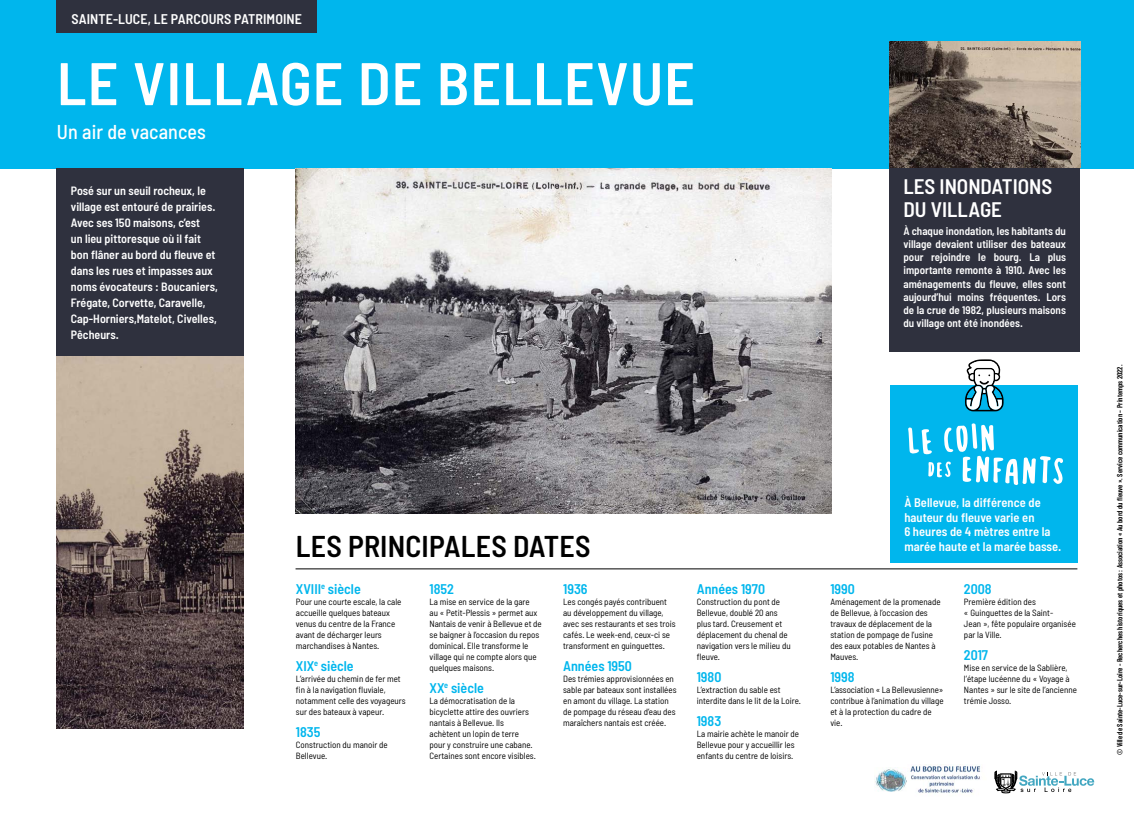
<style>
.page{position:relative;width:1134px;height:818px;background:#fff}
.page>*{position:absolute;margin:0;border:0;box-sizing:border-box;transform-origin:0 0}
.t1{font:600 semi-condensed 60px "Barlow";letter-spacing:.02em;color:#fff}
.t2{font:600 semi-condensed 30px "Barlow";letter-spacing:.005em;color:#000}
.t3{font:600 semi-condensed 21px/23px "Barlow";color:#fff}
.t4{font:500 semi-condensed 20px "Barlow";letter-spacing:.005em;color:#fff}
.t5{font:600 semi-condensed 14px "Barlow";color:#00b6ed}
.t6{font:600 semi-condensed 14px "Barlow";letter-spacing:.005em;color:#fff}
.t7{font:600 semi-condensed 12.5px/14.5px "Barlow";letter-spacing:.005em;color:#fff}
.t8{font:600 semi-condensed 12px/16px "Barlow";color:#fff}
.t9{font:600 semi-condensed 11px/13.2px "Barlow";color:#fff;text-align:justify}
.t10{font:semi-condensed 9px/11px "Barlow";color:#000}
.t11{font:600 7.5px "Barlow Condensed";color:#000}
</style>
<div class="page">
<img style="left:57px;top:355px;width:186px;height:373px">
<div style="left:0;top:0;width:1134px;height:168px;background:#00b6ed"></div>
<img style="left:296px;top:168px;width:535px;height:346px">
<div style="left:56px;top:0;width:261px;height:32px;background:#2f313e"></div>
<svg style="left:995px;top:771px;width:99px;height:22px"></svg>
<img style="left:875px;top:767px;width:31px;height:25px">
<img style="left:910px;top:764px;width:70px;height:29px">
<hr style="left:296px;top:568px;width:781px;height:1px;background:#000">
<div style="left:890px;top:385px;width:187px;height:177px;background:#00b6ed"></div>
<svg style="left:965px;top:359px;width:39px;height:52px"></svg>
<div style="left:57px;top:169px;width:187px;height:186px;background:#2f313e"></div>
<div style="left:889px;top:45px;width:191px;height:307px;background:#2f313e"></div>
<img style="left:889px;top:41px;width:191px;height:126px">
<svg style="left:908px;top:423px;width:155px;height:62px"></svg>
<h3 class="t6" style="left:71px;top:10px;width:232px">SAINTE-LUCE, LE PARCOURS PATRIMOINE</h3>
<h1 class="t1" style="left:57px;top:46px;width:639px">LE VILLAGE DE BELLEVUE</h1>
<h3 class="t4" style="left:57px;top:120px;width:150px">Un air de vacances</h3>
<p class="t8" style="left:71px;top:183px;width:148px">Posé sur un seuil rocheux, le village est entouré de prairies.<br>Avec ses 150 maisons, c’est<br>un lieu pittoresque où il fait bon flâner au bord du fleuve et dans les rues et impasses aux noms évocateurs : Boucaniers,<br>Frégate, Corvette, Caravelle,<br>Cap-Horniers,Matelot, Civelles,<br>Pêcheurs.</p>
<h3 class="t3" style="left:903px;top:175px;width:150px">LES INONDATIONS<br>DU VILLAGE</h3>
<p class="t9" style="left:903px;top:224px;width:164px">À chaque inondation, les habitants du village devaient utiliser des bateaux pour rejoindre le bourg. La plus importante remonte à 1910. Avec les aménagements du fleuve, elles sont aujourd’hui moins fréquentes. Lors de la crue de 1982, plusieurs maisons du village ont été inondées.</p>
<h2 class="t2" style="left:296px;top:527px;width:296px">LES PRINCIPALES DATES</h2>
<h3 class="t5" style="left:296px;top:580px;width:66px">XVIII<sup>e</sup> siècle</h3>
<p class="t10" style="left:296px;top:595px;width:107px">Pour une courte escale, la cale accueille quelques bateaux venus du centre de la France avant de décharger leurs marchandises à Nantes.</p>
<h3 class="t5" style="left:296px;top:657px;width:59px">XIX<sup>e</sup> siècle</h3>
<p class="t10" style="left:296px;top:672px;width:111px">L’arrivée du chemin de fer met fin à la navigation fluviale, notamment celle des voyageurs sur des bateaux à vapeur.</p>
<h3 class="t5" style="left:296px;top:723px;width:26px">1835</h3>
<p class="t10" style="left:296px;top:738px;width:93px">Construction du manoir de<br>Bellevue.</p>
<h3 class="t5" style="left:429px;top:580px;width:26px">1852</h3>
<p class="t10" style="left:429px;top:595px;width:114px">La mise en service de la gare<br>au « Petit-Plessis » permet aux<br>Nantais de venir à Bellevue et de se baigner à l’occasion du repos dominical. Elle transforme le village qui ne compte alors que quelques maisons.</p>
<h3 class="t5" style="left:429px;top:679px;width:56px">XX<sup>e</sup> siècle</h3>
<p class="t10" style="left:429px;top:694px;width:108px">La démocratisation de la bicyclette attire des ouvriers nantais à Bellevue. Ils achètent un lopin de terre pour y construire une cabane.<br>Certaines sont encore visibles.</p>
<h3 class="t5" style="left:563px;top:580px;width:26px">1936</h3>
<p class="t10" style="left:563px;top:595px;width:114px">Les congés payés contribuent au développement du village, avec ses restaurants et ses trois cafés. Le week-end, ceux-ci se transforment en guinguettes.</p>
<h3 class="t5" style="left:563px;top:657px;width:70px">Années 1950</h3>
<p class="t10" style="left:563px;top:672px;width:115px">Des trémies approvisionnées en sable par bateaux sont installées en amont du village. La station de pompage du réseau d’eau des maraîchers nantais est créée.</p>
<h3 class="t5" style="left:697px;top:580px;width:70px">Années 1970</h3>
<p class="t10" style="left:697px;top:595px;width:96px">Construction du pont de<br>Bellevue, doublé 20 ans plus tard. Creusement et déplacement du chenal de navigation vers le milieu du fleuve.</p>
<h3 class="t5" style="left:697px;top:668px;width:26px">1980</h3>
<p class="t10" style="left:697px;top:683px;width:106px">L’extraction du sable est interdite dans le lit de la Loire.</p>
<h3 class="t5" style="left:697px;top:712px;width:26px">1983</h3>
<p class="t10" style="left:697px;top:727px;width:104px">La mairie achète le manoir de<br>Bellevue pour y accueillir les enfants du centre de loisirs.</p>
<h3 class="t7" style="left:904px;top:495px;width:159px">À Bellevue, la différence de hauteur du fleuve varie en<br>6 heures de 4 mètres entre la marée haute et la marée basse.</h3>
<h3 class="t5" style="left:830px;top:580px;width:26px">1990</h3>
<p class="t10" style="left:830px;top:595px;width:112px">Aménagement de la promenade de Bellevue, à l’occasion des travaux de déplacement de la station de pompage de l’usine des eaux potables de Nantes à<br>Mauves.</p>
<h3 class="t5" style="left:830px;top:668px;width:26px">1998</h3>
<p class="t10" style="left:830px;top:683px;width:115px">L’association « La Bellevusienne» contribue à l’animation du village et à la protection du cadre de vie.</p>
<h3 class="t5" style="left:964px;top:580px;width:29px">2008</h3>
<p class="t10" style="left:964px;top:595px;width:113px">Première édition des<br>« Guinguettes de la Saint-<br>Jean », fête populaire organisée par la Ville.</p>
<h3 class="t5" style="left:964px;top:646px;width:26px">2017</h3>
<p class="t10" style="left:964px;top:661px;width:115px">Mise en service de la Sablière, l’étape lucéenne du « Voyage à<br>Nantes » sur le site de l’ancienne trémie Josso.</p>
<p class="t11" style="left:1114px;top:755px;width:391px;rotate:-90deg">© Ville de Sainte-Luce-sur-Loire - Recherches historiques et photos : Association « Au bord du fleuve ». Service communication – Printemps 2022.</p>
</div>
